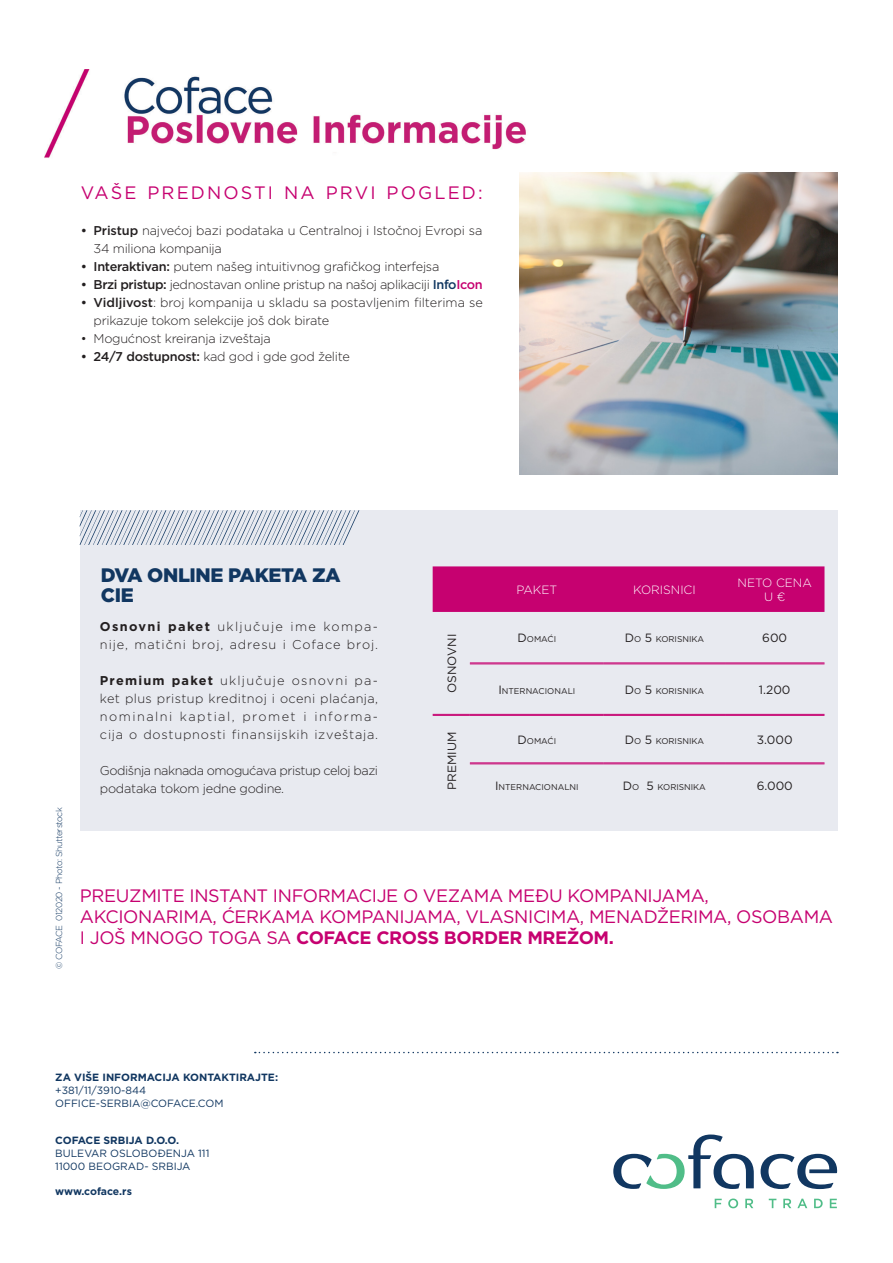
<style>
.page{position:relative;width:893px;height:1263px;background:#fff}
.page>*{position:absolute;margin:0;border:0;box-sizing:border-box;transform-origin:0 0}
.t1{font:900 19.5px/19.5px "Gotham";letter-spacing:-.02em;color:#113761}
.t2{font:18px/21px "Gotham";letter-spacing:-.02em;color:#c60170}
.t3{font:18px "Gotham";letter-spacing:.12em;color:#c60170}
.t4{font:300 12.75px/18px "Gotham";letter-spacing:-.02em;color:#231f20}
.t5{font:300 12.75px/18px "Gotham";letter-spacing:.075em;color:#231f20}
.t6{font:300 12px "Gotham";color:#fff}
.t7{font:12px "Gotham";color:#231f20}
.t8{font:12px "Gotham";color:#231f20}
.t9{font:10.5px "Gotham";color:#113761}
.t10{font:700 10.5px "Gotham";color:#113761}
.t11{font:300 8.7px "Gotham";letter-spacing:-.05em;color:#113761}
.t12{font:8.4px "Gotham";color:#231f20}
.s1{font-weight:500}
.s2{font-weight:500;color:#113761}
.s3{font-weight:500;color:#c60170}
.s4{font-weight:700}
.s5{font-size:12px}
</style>
<div class="page">
<svg style="left:255px;top:1052px;width:583px;height:1px"></svg>
<svg style="left:761px;top:1154px;width:77px;height:35px"></svg>
<svg style="left:613px;top:1134px;width:141px;height:55px"></svg>
<svg style="left:715px;top:1199px;width:7px;height:9px"></svg>
<svg style="left:728px;top:1198px;width:10px;height:10px"></svg>
<svg style="left:745px;top:1199px;width:8px;height:9px"></svg>
<svg style="left:769px;top:1199px;width:7px;height:9px"></svg>
<svg style="left:783px;top:1199px;width:8px;height:9px"></svg>
<svg style="left:797px;top:1198px;width:10px;height:10px"></svg>
<svg style="left:814px;top:1199px;width:9px;height:9px"></svg>
<svg style="left:830px;top:1199px;width:7px;height:9px"></svg>
<div style="left:80px;top:510px;width:758px;height:321px;background:#e8eaf0"></div>
<svg style="left:80px;top:510px;width:279px;height:35px"></svg>
<img style="left:519px;top:172px;width:318px;height:302px">
<div style="left:433px;top:566px;width:391px;height:46px;background:#c60170"></div>
<hr style="left:470px;top:663px;width:134px;height:1px;background:#c60170">
<hr style="left:470px;top:664px;width:134px;height:1px;background:#c60170">
<hr style="left:604px;top:663px;width:121px;height:1px;background:#c60170">
<hr style="left:604px;top:664px;width:121px;height:1px;background:#c60170">
<hr style="left:725px;top:663px;width:99px;height:1px;background:#c60170">
<hr style="left:725px;top:664px;width:99px;height:1px;background:#c60170">
<hr style="left:433px;top:714px;width:37px;height:1px;background:#c60170">
<hr style="left:433px;top:715px;width:37px;height:1px;background:#c60170">
<hr style="left:470px;top:714px;width:134px;height:1px;background:#c60170">
<hr style="left:470px;top:715px;width:134px;height:1px;background:#c60170">
<hr style="left:604px;top:714px;width:121px;height:1px;background:#c60170">
<hr style="left:604px;top:715px;width:121px;height:1px;background:#c60170">
<hr style="left:725px;top:714px;width:99px;height:1px;background:#c60170">
<hr style="left:725px;top:715px;width:99px;height:1px;background:#c60170">
<hr style="left:470px;top:763px;width:134px;height:1px;background:#c60170">
<hr style="left:470px;top:764px;width:134px;height:1px;background:#c60170">
<hr style="left:604px;top:763px;width:121px;height:1px;background:#c60170">
<hr style="left:604px;top:764px;width:121px;height:1px;background:#c60170">
<hr style="left:725px;top:763px;width:99px;height:1px;background:#c60170">
<hr style="left:725px;top:764px;width:99px;height:1px;background:#c60170">
<img style="left:45px;top:69px;width:481px;height:89px">
<p class="t3" style="left:81px;top:181px;width:403px">VAŠE PREDNOSTI NA PRVI POGLED:</p>
<p class="t4" style="left:94px;top:221px;width:390px;text-indent:-13px"><span class="s1">• Pristup</span> najvećoj bazi podataka u Centralnoj i Istočnoj Evropi sa<br>34 miliona kompanija</p>
<p class="t4" style="left:81px;top:257px;width:360px"><span class="s1">• Interaktivan:</span> putem našeg intuitivnog grafičkog interfejsa</p>
<p class="t4" style="left:81px;top:275px;width:403px"><span class="s1">• Brzi pristup:</span> jednostavan online pristup na našoj aplikaciji <span class="s2">Info</span><span class="s3">Icon</span></p>
<p class="t4" style="left:94px;top:293px;width:391px;text-indent:-13px"><span class="s1">• Vidljivost</span>: broj kompanija u skladu sa postavljenim filterima se prikazuje tokom selekcije još dok birate</p>
<p class="t4" style="left:81px;top:329px;width:192px">• Mogućnost kreiranja izveštaja</p>
<p class="t4" style="left:81px;top:347px;width:271px"><span class="s1">• 24/7 dostupnost:</span> kad god i gde god želite</p>
<p class="t1" style="left:101px;top:565px;width:241px">DVA ONLINE PAKETA ZA<br>CIE</p>
<p class="t6" style="left:516px;top:582px;width:43px">PAKET</p>
<p class="t6" style="left:633px;top:582px;width:64px">KORISNICI</p>
<p class="t6" style="left:738px;top:575px;width:76px">NETO CENA</p>
<p class="t6" style="left:764px;top:589px;width:23px">U €</p>
<p class="t11" style="left:54px;top:969px;width:163px;rotate:-90deg">© COFACE 012020 - Photo: Shutterstock</p>
<p class="t5" style="left:100px;top:617px;width:280px"><span class="s4">Osnovni paket</span> uključuje ime kompa&shy;nije, matični broj, adresu i Coface broj.</p>
<p class="t4" style="left:100px;top:671px;width:280px;text-align:justify"><span class="s4">Premium paket</span> uključuje osnovni pa&shy;ket plus pristup kreditnoj i oceni plaćanja, nominalni kaptial, promet i informa&shy;cija o dostupnosti finansijskih izveštaja.</p>
<p class="t4" style="left:100px;top:761px;width:280px">Godišnja naknada omogućava pristup celoj bazi podataka tokom jedne godine.</p>
<p class="t8" style="left:444px;top:693px;width:60px;rotate:-90deg">OSNOVNI</p>
<p class="t12" style="left:517px;top:634px;width:38px"><span class="s5">D</span>OMAĆI</p>
<p class="t12" style="left:625px;top:634px;width:55px"><span class="s5">D</span>O <span class="s5">5</span> KORISNI</p>
<p class="t12" style="left:691px;top:634px;width:14px">KA</p>
<p class="t7" style="left:762px;top:630px;width:26px">600</p>
<p class="t12" style="left:498px;top:686px;width:53px"><span class="s5">I</span>NTERNACION</p>
<p class="t12" style="left:561px;top:686px;width:14px">ALI</p>
<p class="t12" style="left:625px;top:686px;width:55px"><span class="s5">D</span>O <span class="s5">5</span> KORISNI</p>
<p class="t12" style="left:691px;top:686px;width:14px">KA</p>
<p class="t7" style="left:759px;top:682px;width:33px">1.200</p>
<p class="t8" style="left:444px;top:790px;width:57px;rotate:-90deg">PREMIUM</p>
<p class="t12" style="left:517px;top:735px;width:38px"><span class="s5">D</span>OMAĆI</p>
<p class="t12" style="left:625px;top:735px;width:55px"><span class="s5">D</span>O <span class="s5">5</span> KORISNI</p>
<p class="t12" style="left:691px;top:735px;width:14px">KA</p>
<p class="t7" style="left:757px;top:732px;width:37px">3.000</p>
<p class="t12" style="left:495px;top:782px;width:53px"><span class="s5">I</span>NTERNACION</p>
<p class="t12" style="left:558px;top:782px;width:17px">ALNI</p>
<p class="t12" style="left:623px;top:782px;width:59px"><span class="s5">D</span>O <span class="s5">5</span> KORISNI</p>
<p class="t12" style="left:693px;top:782px;width:14px">KA</p>
<p class="t7" style="left:757px;top:778px;width:38px">6.000</p>
<p class="t2" style="left:80px;top:885px;width:755px">PREUZMITE INSTANT INFORMACIJE O VEZAMA MEĐU KOMPANIJAMA,<br>AKCIONARIMA, ĆERKAMA KOMPANIJAMA, VLASNICIMA, MENADŽERIMA, OSOBAMA<br>I JOŠ MNOGO TOGA SA <span class="s4">COFACE CROSS BORDER MREŽOM.</span></p>
<p class="t10" style="left:55px;top:1071px;width:224px">ZA VIŠE INFORMACIJA KONTAKTIRAJTE:</p>
<p class="t9" style="left:55px;top:1083px;width:92px">+381/11/3910-844</p>
<p class="t9" style="left:55px;top:1096px;width:170px">OFFICE-SERBIA@COFACE.COM</p>
<p class="t10" style="left:55px;top:1134px;width:125px">COFACE SRBIJA D.O.O.</p>
<p class="t9" style="left:55px;top:1146px;width:156px">BULEVAR OSLOBOĐENJA 111</p>
<p class="t9" style="left:55px;top:1159px;width:137px">11000 BEOGRAD- SRBIJA</p>
<p class="t10" style="left:55px;top:1184px;width:78px">www.coface.rs</p>
</div>
